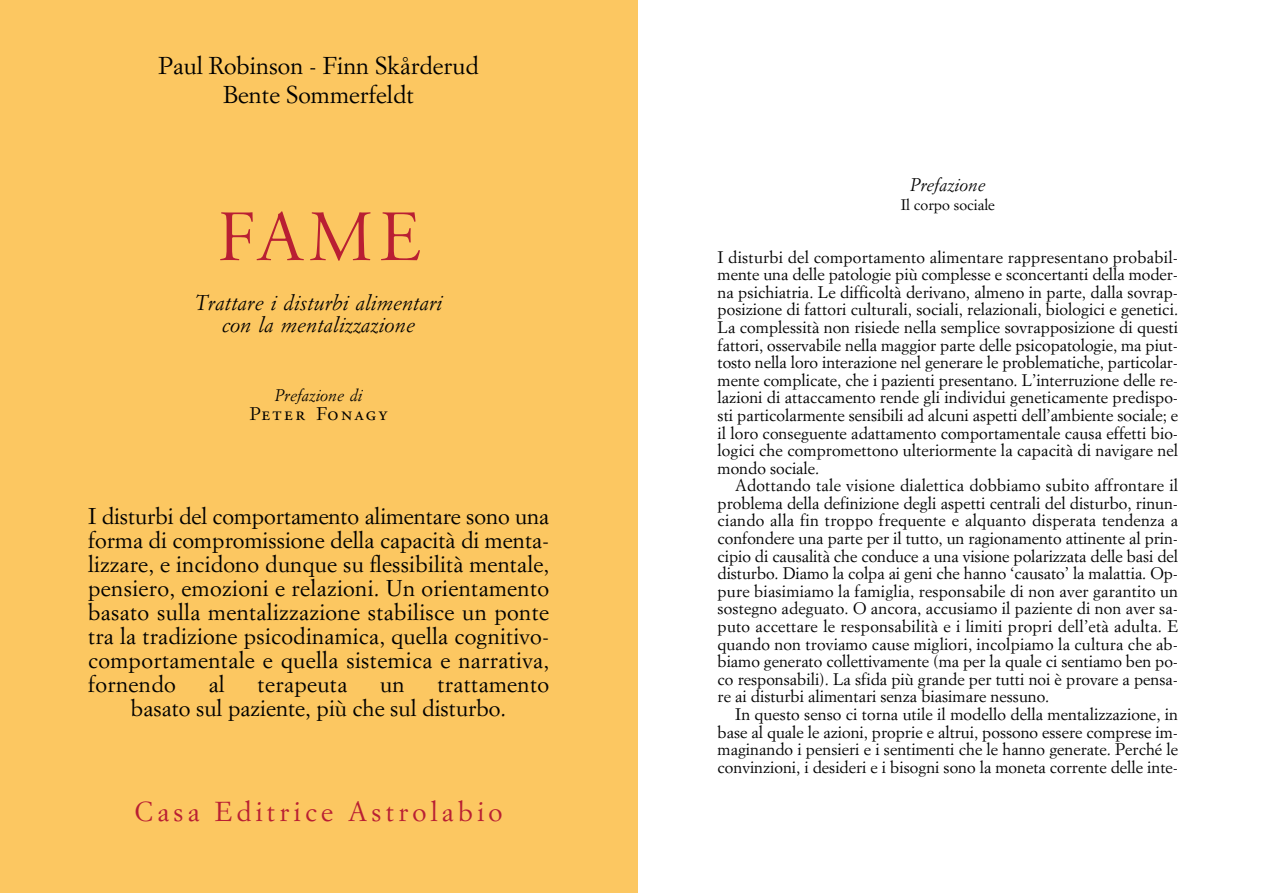
<style>
.page{position:relative;width:1276px;height:893px;background:#fff}
.page>*{position:absolute;margin:0;border:0;box-sizing:border-box;transform-origin:0 0}
.t1{font:72px "Adobe Garamond Titling";color:#b91f33}
.t2{font:27px "Simoncini Garamond Std";letter-spacing:.155em;color:#b91f33}
.t3{font:24px "Simoncini Garamond Std";color:#000}
.t4{font:22.5px/24px "Simoncini Garamond Std";letter-spacing:.015em;color:#000;text-align:justify}
.t5{font:italic 21px "Simoncini Garamond Std";color:#000}
.t6{font:19.5px "Adobe Garamond Exp";letter-spacing:.13em;color:#000}
.t7{font:italic 18px "Simoncini Garamond";color:#000}
.t8{font:16.5px/17.5px "Simoncini Garamond Std";color:#000;text-align:justify}
.t9{font:italic 16.5px "Simoncini Garamond Std";color:#000}
.t10{font:15px "Simoncini Garamond Std";color:#000}
.s1{font-family:"Simoncini Garamond Std";font-size:18px}
</style>
<div class="page">
<div style="left:0;top:0;width:638px;height:893px;background:#fcc761"></div>
<p class="t3" style="left:158px;top:56px;width:322px">Paul Robinson - Finn Skårderud</p>
<p class="t3" style="left:223px;top:85px;width:192px">Bente Sommerfeldt</p>
<p class="t1" style="left:217px;top:208px;width:205px">FAME</p>
<p class="t5" style="left:195px;top:292px;width:249px">Trattare i disturbi alimentari</p>
<p class="t5" style="left:222px;top:314px;width:194px">con la mentalizzazione</p>
<p class="t9" style="left:275px;top:387px;width:89px">Prefazione di</p>
<p class="t6" style="left:250px;top:402px;width:139px"><span class="s1">P</span>eter <span class="s1">F</span>onagy</p>
<p class="t4" style="left:88px;top:506px;width:463px">I disturbi del comportamento alimentare sono una forma di compromissione della capacità di menta&shy;lizzare, e incidono dunque su flessibilità mentale, pensiero, emozioni e relazioni. Un orientamento basato sulla mentalizzazione stabilisce un ponte tra la tradizione psicodinamica, quella cognitivo&shy;comportamentale e quella sistemica e narrativa, fornendo</p>
<p class="t4" style="left:209px;top:674px;width:18px">al</p>
<p class="t4" style="left:258px;top:674px;width:91px">terapeuta</p>
<p class="t4" style="left:380px;top:674px;width:26px">un</p>
<p class="t4" style="left:437px;top:674px;width:113px">trattamento</p>
<p class="t4" style="left:131px;top:698px;width:377px">basato sul paziente, più che sul disturbo.</p>
<p class="t2" style="left:135px;top:800px;width:369px">Casa Editrice Astrolabio</p>
<p class="t7" style="left:910px;top:177px;width:77px">Prefazione</p>
<p class="t10" style="left:900px;top:198px;width:96px">Il corpo sociale</p>
<p class="t8" style="left:717px;top:249px;width:462px">I disturbi del comportamento alimentare rappresentano probabil&shy;mente una delle patologie più complesse e sconcertanti della moder&shy;na psichiatria. Le difficoltà derivano, almeno in parte, dalla sovrap&shy;posizione di fattori culturali, sociali, relazionali, biologici e genetici.<br>La complessità non risiede nella semplice sovrapposizione di questi fattori, osservabile nella maggior parte delle psicopatologie, ma piut&shy;tosto nella loro interazione nel generare le problematiche, particolar&shy;mente complicate, che i pazienti presentano. L’interruzione delle re&shy;lazioni di attaccamento rende gli individui geneticamente predispo&shy;sti particolarmente sensibili ad alcuni aspetti dell’ambiente sociale; e il loro conseguente adattamento comportamentale causa effetti bio&shy;logici che compromettono ulteriormente la capacità di navigare nel mondo sociale.</p>
<p class="t8" style="left:717px;top:478px;width:462px;text-indent:18px">Adottando tale visione dialettica dobbiamo subito affrontare il problema della definizione degli aspetti centrali del disturbo, rinun&shy;ciando alla fin troppo frequente e alquanto disperata tendenza a confondere una parte per il tutto, un ragionamento attinente al prin&shy;cipio di causalità che conduce a una visione polarizzata delle basi del disturbo. Diamo la colpa ai geni che hanno ‘causato’ la malattia. Op&shy;pure biasimiamo la famiglia, responsabile di non aver garantito un sostegno adeguato. O ancora, accusiamo il paziente di non aver sa&shy;puto accettare le responsabilità e i limiti propri dell’età adulta. E quando non troviamo cause migliori, incolpiamo la cultura che ab&shy;biamo generato collettivamente (ma per la quale ci sentiamo ben po&shy;co responsabili). La sfida più grande per tutti noi è provare a pensa&shy;re ai disturbi alimentari senza biasimare nessuno.</p>
<p class="t8" style="left:717px;top:707px;width:462px;text-indent:18px">In questo senso ci torna utile il modello della mentalizzazione, in base al quale le azioni, proprie e altrui, possono essere comprese im&shy;maginando i pensieri e i sentimenti che le hanno generate. Perché le convinzioni, i desideri e i bisogni sono la moneta corrente delle inte-</p>
</div>
